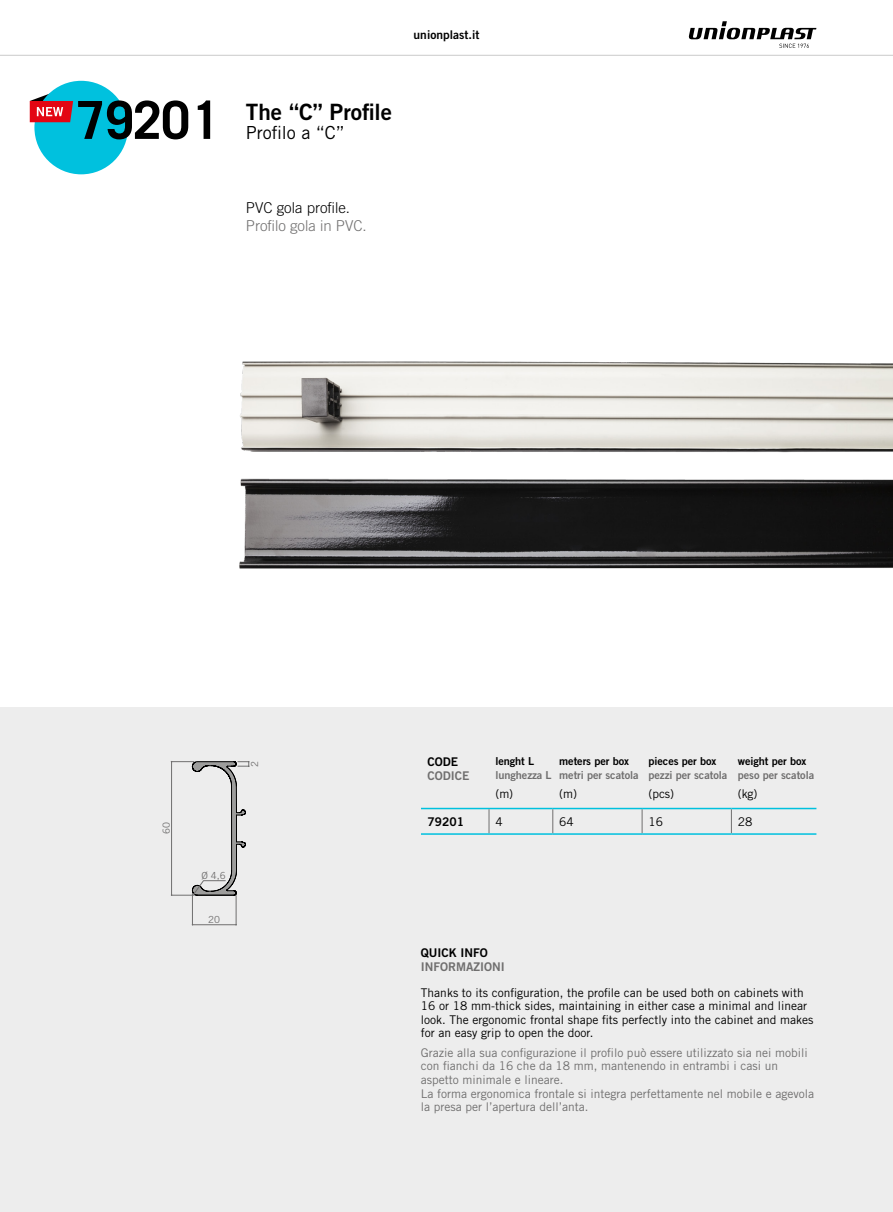
<style>
.page{position:relative;width:893px;height:1212px;background:#fff}
.page>*{position:absolute;margin:0;border:0;box-sizing:border-box;transform-origin:0 0}
.t1{font:700 52.5px "Trade Gothic LT Std";letter-spacing:-.02em;color:#000}
.t2{font:22.5px "Trade Gothic LT Std Bd 2";color:#000}
.t3{font:18px "Trade Gothic LT Std";color:#000}
.t4{font:300 15px "Trade Gothic LT Std";color:#706f6f}
.t5{font:300 15px "Trade Gothic LT Std";color:#000}
.t6{font:12px/13.5px "Trade Gothic LT Std";color:#706f6f}
.t7{font:12px/13.5px "Trade Gothic LT Std";color:#000}
.t8{font:12px "Trade Gothic LT Std Bd 2";color:#000}
.t9{font:12px "Trade Gothic LT Std Bd 2";color:#706f6f}
.t10{font:10.95px "Trade Gothic LT Std Bd 2";letter-spacing:-.005em;color:#706f6f}
.t11{font:10.95px "Trade Gothic LT Std Bd 2";letter-spacing:-.005em;color:#000}
.t12{font:9.75px "Trade Gothic LT Std";color:#706f6f}
</style>
<div class="page">
<div style="left:0;top:707px;width:893px;height:505px;background:#ededed"></div>
<div style="left:34px;top:81px;width:94px;height:93px;background:#00c1de;border-radius:50%"></div>
<svg style="left:30px;top:93px;width:43px;height:29px"></svg>
<img style="left:239px;top:361px;width:654px;height:208px">
<hr style="left:421px;top:808px;width:68px;height:1px;background:#00c1de">
<hr style="left:489px;top:808px;width:64px;height:1px;background:#00c1de">
<hr style="left:553px;top:808px;width:89px;height:1px;background:#00c1de">
<hr style="left:642px;top:808px;width:89px;height:1px;background:#00c1de">
<hr style="left:731px;top:808px;width:85px;height:1px;background:#00c1de">
<svg style="left:489px;top:809px;width:1px;height:24px"></svg>
<svg style="left:552px;top:809px;width:1px;height:24px"></svg>
<svg style="left:642px;top:809px;width:1px;height:24px"></svg>
<svg style="left:731px;top:809px;width:1px;height:24px"></svg>
<hr style="left:421px;top:833px;width:68px;height:2px;background:#00c1de">
<hr style="left:489px;top:833px;width:64px;height:2px;background:#00c1de">
<hr style="left:553px;top:833px;width:89px;height:2px;background:#00c1de">
<hr style="left:642px;top:833px;width:89px;height:2px;background:#00c1de">
<hr style="left:731px;top:833px;width:85px;height:2px;background:#00c1de">
<hr style="left:236px;top:895px;width:1px;height:30px;background:#706f6f">
<hr style="left:192px;top:924px;width:44px;height:1px;background:#706f6f">
<hr style="left:192px;top:893px;width:1px;height:31px;background:#706f6f">
<svg style="left:171px;top:761px;width:78px;height:135px"></svg>
<svg style="left:688px;top:21px;width:128px;height:27px"></svg>
<hr style="left:0;top:55px;width:893px;height:1px;background:#9d9d9c">
<h1 class="t1" style="left:77px;top:88px;width:145px">79201</h1>
<p class="t8" style="left:414px;top:28px;width:67px">unionplast.it</p>
<h2 class="t2" style="left:246px;top:98px;width:148px">The “C” Profile</h2>
<h3 class="t3" style="left:246px;top:122px;width:100px">Profilo a “C”</h3>
<p class="t5" style="left:246px;top:199px;width:106px">PVC gola profile.</p>
<p class="t4" style="left:246px;top:217px;width:122px">Profilo gola in PVC.</p>
<p class="t12" style="left:160px;top:834px;width:13px;rotate:-90deg">60</p>
<p class="t12" style="left:249px;top:767px;width:7px;rotate:-90deg">2</p>
<p class="t12" style="left:201px;top:869px;width:26px">Ø 4,6</p>
<p class="t12" style="left:208px;top:913px;width:13px">20</p>
<p class="t8" style="left:427px;top:754px;width:32px">CODE</p>
<p class="t9" style="left:427px;top:768px;width:43px">CODICE</p>
<p class="t11" style="left:495px;top:755px;width:40px">lenght L</p>
<p class="t10" style="left:495px;top:768px;width:58px">lunghezza L</p>
<p class="t7" style="left:495px;top:786px;width:19px">(m)</p>
<p class="t11" style="left:559px;top:755px;width:71px">meters per box</p>
<p class="t10" style="left:559px;top:768px;width:81px">metri per scatola</p>
<p class="t7" style="left:559px;top:786px;width:19px">(m)</p>
<p class="t11" style="left:648px;top:755px;width:70px">pieces per box</p>
<p class="t10" style="left:648px;top:768px;width:80px">pezzi per scatola</p>
<p class="t7" style="left:648px;top:786px;width:27px">(pcs)</p>
<p class="t11" style="left:738px;top:755px;width:70px">weight per box</p>
<p class="t10" style="left:738px;top:768px;width:78px">peso per scatola</p>
<p class="t7" style="left:738px;top:786px;width:21px">(kg)</p>
<p class="t8" style="left:427px;top:814px;width:38px">79201</p>
<p class="t7" style="left:495px;top:814px;width:9px">4</p>
<p class="t7" style="left:559px;top:814px;width:16px">64</p>
<p class="t7" style="left:648px;top:814px;width:16px">16</p>
<p class="t7" style="left:738px;top:814px;width:16px">28</p>
<p class="t8" style="left:421px;top:945px;width:68px">QUICK INFO</p>
<p class="t9" style="left:421px;top:959px;width:85px">INFORMAZIONI</p>
<p class="t7" style="left:421px;top:985px;width:394px">Thanks to its configuration, the profile can be used both on cabinets with 16 or 18 mm-thick sides, maintaining in either case a minimal and linear look. The ergonomic frontal shape fits perfectly into the cabinet and makes for an easy grip to open the door.</p>
<p class="t6" style="left:421px;top:1046px;width:395px">Grazie alla sua configurazione il profilo può essere utilizzato sia nei mobili con fianchi da 16 che da 18 mm, mantenendo in entrambi i casi un aspetto minimale e lineare.<br>La forma ergonomica frontale si integra perfettamente nel mobile e agevola la presa per l’apertura dell’anta.</p>
</div>
